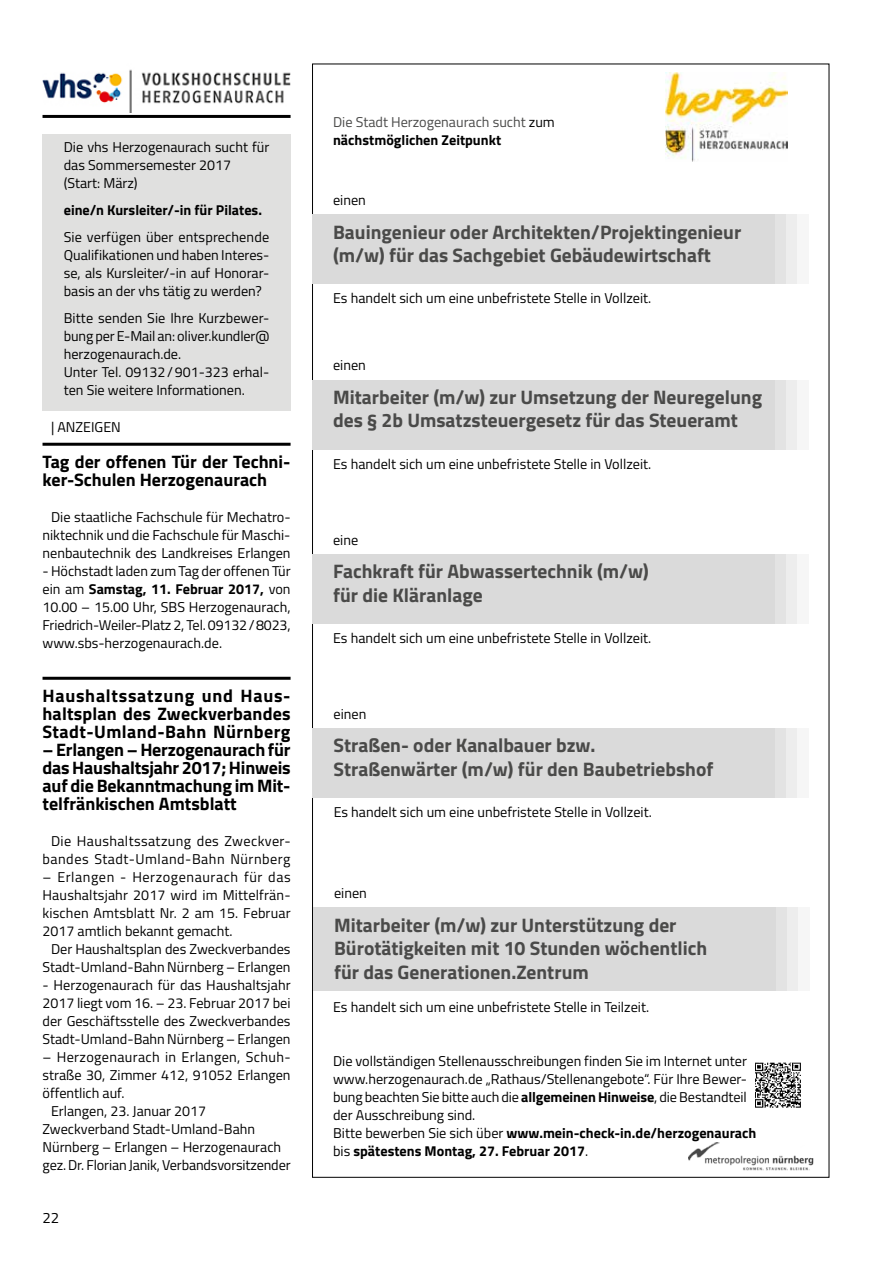
<style>
.page{position:relative;width:893px;height:1263px;background:#fff}
.page>*{position:absolute;margin:0;border:0;box-sizing:border-box;transform-origin:0 0}
.t1{font:700 19.5px/23.4px "Titillium";color:#4a4a49}
.t2{font:700 18px/18px "Titillium";color:#000;text-align:justify}
.t3{font:15px "Titillium";color:#000}
.t4{font:14.25px/18px "Titillium";color:#000;text-align:justify}
.t5{font:14.25px/18px "Titillium";letter-spacing:.03em;color:#000;text-align:center}
.t6{font:14.25px/18px "Titillium";color:#4a4a49}
.t7{font:14.25px "Titillium";letter-spacing:.025em;color:#000}
.t8{font:700 14.25px "Titillium";color:#000}
.t9{font:14.25px "Titillium";letter-spacing:.04em;color:#000}
.s1{font-weight:700}
.s2{color:#000}
.s3{font-weight:700;color:#000}
</style>
<div class="page">
<hr style="left:43px;top:677px;width:248px;height:3px;background:#000">
<div style="left:43px;top:134px;width:248px;height:276px;background:#e0e0df"></div>
<hr style="left:43px;top:115px;width:248px;height:3px;background:#000">
<img style="left:43px;top:69px;width:247px;height:44px">
<hr style="left:43px;top:443px;width:248px;height:3px;background:#000">
<img style="left:666px;top:73px;width:122px;height:89px">
<img style="left:755px;top:1062px;width:46px;height:46px">
<img style="left:688px;top:1143px;width:126px;height:27px">
<div style="left:325px;top:214px;width:483px;height:70px;background:#f6f6f6"></div>
<div style="left:325px;top:214px;width:472px;height:70px;background:#ededed"></div>
<div style="left:325px;top:214px;width:461px;height:70px;background:#e3e3e3"></div>
<div style="left:312px;top:214px;width:463px;height:70px;background:#dadada"></div>
<div style="left:325px;top:380px;width:483px;height:69px;background:#f6f6f6"></div>
<div style="left:325px;top:380px;width:472px;height:69px;background:#ededed"></div>
<div style="left:325px;top:380px;width:461px;height:69px;background:#e3e3e3"></div>
<div style="left:312px;top:380px;width:463px;height:69px;background:#dadada"></div>
<div style="left:325px;top:554px;width:483px;height:69px;background:#f6f6f6"></div>
<div style="left:325px;top:554px;width:472px;height:69px;background:#ededed"></div>
<div style="left:325px;top:554px;width:461px;height:69px;background:#e3e3e3"></div>
<div style="left:312px;top:554px;width:463px;height:69px;background:#dadada"></div>
<div style="left:326px;top:907px;width:483px;height:84px;background:#f6f6f6"></div>
<div style="left:326px;top:907px;width:472px;height:84px;background:#ededed"></div>
<div style="left:326px;top:907px;width:461px;height:84px;background:#e3e3e3"></div>
<div style="left:313px;top:907px;width:463px;height:84px;background:#dadada"></div>
<div style="left:325px;top:728px;width:484px;height:70px;background:#f6f6f6"></div>
<div style="left:325px;top:728px;width:472px;height:70px;background:#ededed"></div>
<div style="left:325px;top:728px;width:461px;height:70px;background:#e3e3e3"></div>
<div style="left:312px;top:728px;width:463px;height:70px;background:#dadada"></div>
<p class="t4" style="left:64px;top:137px;width:207px;text-align:left">Die vhs Herzogenaurach sucht für das Sommersemester 2017 (Start: März)</p>
<p class="t8" style="left:64px;top:199px;width:200px">eine/n Kursleiter/-in für Pilates.</p>
<p class="t4" style="left:64px;top:227px;width:207px">Sie verfügen über entsprechende Qualifikationen und haben Interes&shy;se, als Kursleiter/-in auf Honorar&shy;basis an der vhs tätig zu werden?</p>
<p class="t4" style="left:64px;top:308px;width:207px;text-align:left">Bitte senden Sie Ihre Kurzbewer&shy;bung per E-Mail an: oliver.kundler@ herzogenaurach.de.<br>Unter Tel. 09132/901-323 erhal&shy;ten Sie weitere Informationen.</p>
<p class="t4" style="left:51px;top:417px;width:71px">| ANZEIGEN</p>
<p class="t2" style="left:43px;top:452px;width:250px">Tag der offenen Tür der Techni&shy;ker-Schulen Herzogenaurach</p>
<p class="t4" style="left:43px;top:507px;width:250px;text-align:center">Die staatliche Fachschule für Mechatro&shy;niktechnik und die Fachschule für Maschi&shy;nenbautechnik des Landkreises Erlangen</p>
<p class="t4" style="left:43px;top:561px;width:250px">- Höchstadt laden zum Tag der offenen Tür ein am <span class="s1">Samstag, 11. Februar 2017,</span> von 10.00 – 15.00 Uhr, SBS Herzogenaurach, Friedrich-Weiler-Platz 2, Tel. 09132/8023, www.sbs-herzogenaurach.de.</p>
<p class="t2" style="left:43px;top:686px;width:250px">Haushaltssatzung und Haus&shy;haltsplan des Zweckverbandes Stadt-Umland-Bahn Nürnberg</p>
<p class="t2" style="left:43px;top:740px;width:250px">– Erlangen – Herzogenaurach für das Haushaltsjahr 2017; Hinweis auf die Bekanntmachung im Mit&shy;telfränkischen Amtsblatt</p>
<p class="t5" style="left:43px;top:831px;width:250px">Die Haushaltssatzung des Zweckver&shy;bandes Stadt-Umland-Bahn Nürnberg</p>
<p class="t9" style="left:43px;top:867px;width:250px">– Erlangen - Herzogenaurach für das</p>
<p class="t4" style="left:43px;top:885px;width:250px">Haushaltsjahr 2017 wird im Mittelfrän-</p>
<p class="t4" style="left:43px;top:903px;width:250px">kischen Amtsblatt Nr. 2 am 15. Februar</p>
<p class="t4" style="left:43px;top:921px;width:191px">2017 amtlich bekannt gemacht.</p>
<p class="t4" style="left:51px;top:939px;width:241px">Der Haushaltsplan des Zweckverbandes</p>
<p class="t4" style="left:43px;top:957px;width:250px">Stadt-Umland-Bahn Nürnberg – Erlangen</p>
<p class="t4" style="left:43px;top:975px;width:250px">- Herzogenaurach für das Haushaltsjahr 2017 liegt vom 16. – 23. Februar 2017 bei der Geschäftsstelle des Zweckverbandes Stadt-Umland-Bahn Nürnberg – Erlangen</p>
<p class="t7" style="left:43px;top:1047px;width:250px">– Herzogenaurach in Erlangen, Schuh-</p>
<p class="t4" style="left:43px;top:1065px;width:250px">straße 30, Zimmer 412, 91052 Erlangen</p>
<p class="t4" style="left:43px;top:1083px;width:83px">öffentlich auf.</p>
<p class="t4" style="left:51px;top:1101px;width:157px">Erlangen, 23. Januar 2017</p>
<p class="t4" style="left:43px;top:1119px;width:214px">Zweckverband Stadt-Umland-Bahn</p>
<p class="t4" style="left:43px;top:1137px;width:240px">Nürnberg – Erlangen – Herzogenaurach</p>
<p class="t4" style="left:43px;top:1155px;width:250px">gez. Dr. Florian Janik, Verbandsvorsitzender</p>
<p class="t3" style="left:43px;top:1206px;width:18px">22</p>
<p class="t6" style="left:333px;top:112px;width:223px">Die Stadt Herzogenaurach sucht <span class="s2">zum </span><span class="s3">nächstmöglichen Zeitpunkt</span></p>
<p class="t4" style="left:333px;top:190px;width:34px">einen</p>
<h1 class="t1" style="left:333px;top:219px;width:410px">Bauingenieur oder Architekten/Projektingenieur (m/w) für das Sachgebiet Gebäudewirtschaft</h1>
<p class="t4" style="left:333px;top:288px;width:320px">Es handelt sich um eine unbefristete Stelle in Vollzeit.</p>
<p class="t4" style="left:333px;top:356px;width:34px">einen</p>
<h1 class="t1" style="left:333px;top:385px;width:431px">Mitarbeiter (m/w) zur Umsetzung der Neuregelung des § 2b Umsatzsteuergesetz für das Steueramt</h1>
<p class="t4" style="left:333px;top:454px;width:320px">Es handelt sich um eine unbefristete Stelle in Vollzeit.</p>
<p class="t4" style="left:333px;top:530px;width:27px">eine</p>
<h1 class="t1" style="left:333px;top:559px;width:317px">Fachkraft für Abwassertechnik (m/w) für die Kläranlage</h1>
<p class="t4" style="left:333px;top:628px;width:320px">Es handelt sich um eine unbefristete Stelle in Vollzeit.</p>
<p class="t4" style="left:334px;top:704px;width:34px">einen</p>
<h1 class="t1" style="left:334px;top:733px;width:381px">Straßen- oder Kanalbauer bzw.<br>Straßenwärter (m/w) für den Baubetriebshof</h1>
<p class="t4" style="left:334px;top:802px;width:320px">Es handelt sich um eine unbefristete Stelle in Vollzeit.</p>
<p class="t4" style="left:334px;top:883px;width:34px">einen</p>
<h1 class="t1" style="left:334px;top:912px;width:375px">Mitarbeiter (m/w) zur Unterstützung der<br>Bürotätigkeiten mit 10 Stunden wöchentlich für das Generationen.Zentrum</h1>
<p class="t4" style="left:333px;top:997px;width:317px">Es handelt sich um eine unbefristete Stelle in Teilzeit.</p>
<p class="t4" style="left:333px;top:1051px;width:425px;text-align:left">Die vollständigen Stellenausschreibungen finden Sie im Internet unter www.herzogenaurach.de „Rathaus/Stellenangebote“. Für Ihre Bewer&shy;bung beachten Sie bitte auch die <span class="s1">allgemeinen Hinweise</span>, die Bestandteil der Ausschreibung sind.<br>Bitte bewerben Sie sich über <span class="s1">www.mein-check-in.de/herzogenaurach </span>bis <span class="s1">spätestens Montag, 27. Februar 2017</span>.</p>
</div>
